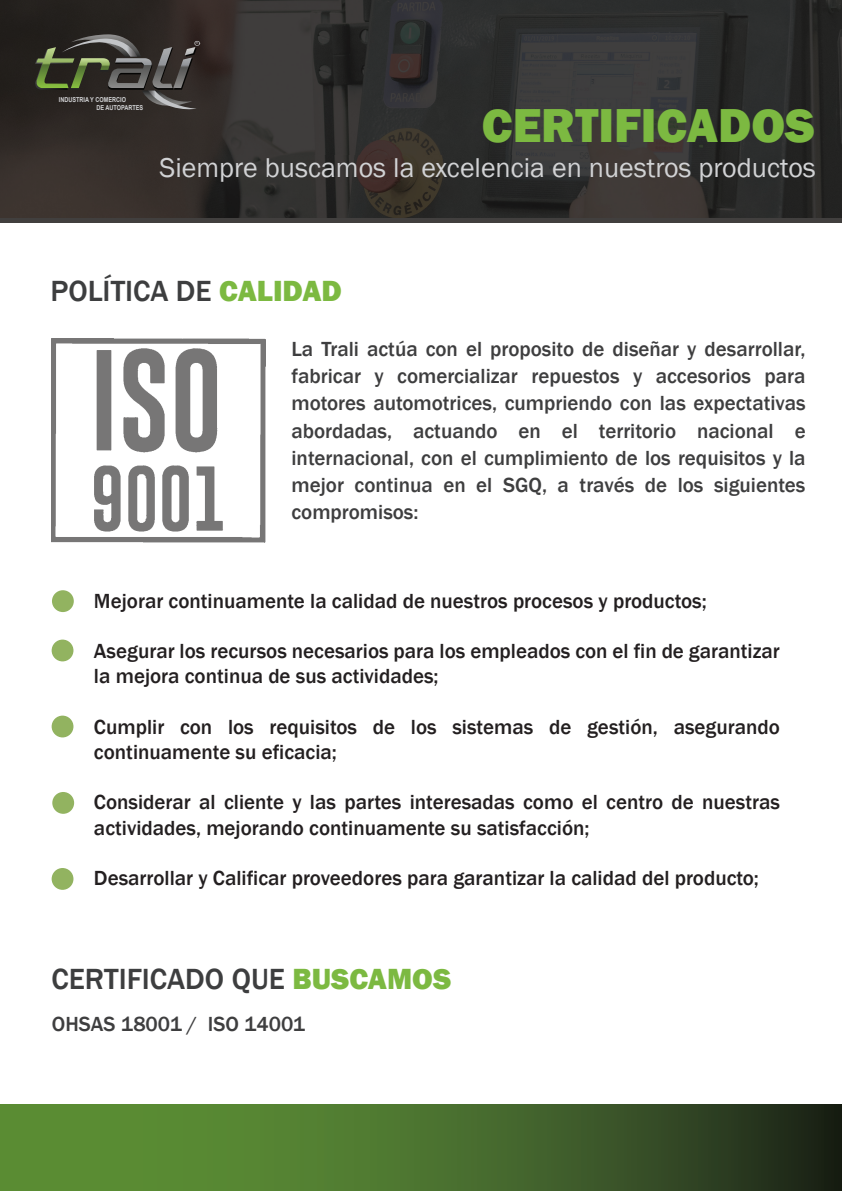
<style>
.page{position:relative;width:842px;height:1191px;background:#fff}
.page>*{position:absolute;margin:0;border:0;box-sizing:border-box;transform-origin:0 0}
.t1{font:800 49px "Franklin Gothic";color:#7cb941}
.t2{font:500 30px "Franklin Gothic";color:#3d3e3f}
.t3{font:28px "Franklin Gothic";color:#d1d2d4}
.t4{font:500 21px/25.2px "Franklin Gothic";color:#231f20}
.t5{font:500 21px/27.2px "Franklin Gothic";color:#3e3e3f;text-align:justify}
.t6{font:700 6.8px/8.2px "Arial";color:#d1d2d4;scale:.82 1}
.t7{font:3.5px "Myriad Pro";color:#b3b2b3;scale:1.35 1}
.s1{font-weight:800;color:#7cb941}
</style>
<div class="page">
<hr style="left:0;top:218px;width:842px;height:4px;background:#413f3e">
<img style="left:0;top:0;width:842px;height:218px">
<svg style="left:34px;top:30px;width:166px;height:84px;background:#3f3d35"></svg>
<svg style="left:0;top:1104px;width:842px;height:87px;background:#46692c"></svg>
<img style="left:51px;top:338px;width:214px;height:204px">
<div style="left:52px;top:590px;width:22px;height:22px;background:#92b360;border-radius:50%"></div>
<div style="left:52px;top:639px;width:21px;height:22px;background:#92b360;border-radius:50%"></div>
<div style="left:52px;top:715px;width:21px;height:22px;background:#92b360;border-radius:50%"></div>
<div style="left:52px;top:868px;width:21px;height:22px;background:#92b360;border-radius:50%"></div>
<div style="left:52px;top:792px;width:22px;height:22px;background:#92b360;border-radius:50%"></div>
<p class="t7" style="left:196px;top:41px;width:3px">R</p>
<p class="t6" style="left:96px;top:95px;width:59px;text-indent:-38px">INDUSTRIA Y COMERCIO<br>DE AUTOPARTES</p>
<h1 class="t1" style="left:482px;top:94px;width:335px">CERTIFICADOS</h1>
<h3 class="t3" style="left:160px;top:150px;width:658px">Siempre buscamos la excelencia en nuestros productos</h3>
<h2 class="t2" style="left:50px;top:272px;width:293px">POLÍTICA DE <span class="s1">CALIDAD</span></h2>
<p class="t5" style="left:291px;top:336px;width:516px">La Trali actúa con el proposito de diseñar y desarrollar, fabricar y comercializar repuestos y accesorios para motores automotrices, cumpriendo con las expectativas abordadas, actuando en el territorio nacional e internacional, con el cumplimiento de los requisitos y la mejor continua en el SGQ, a través de los siguientes compromisos:</p>
<p class="t4" style="left:94px;top:588px;width:614px">Mejorar continuamente la calidad de nuestros procesos y productos;</p>
<p class="t4" style="left:94px;top:638px;width:687px">Asegurar los recursos necesarios para los empleados con el fin de garantizar la mejora continua de sus actividades;</p>
<p class="t4" style="left:94px;top:714px;width:687px">Cumplir con los requisitos de los sistemas de gestión, asegurando continuamente su eficacia;</p>
<p class="t4" style="left:94px;top:790px;width:688px">Considerar al cliente y las partes interesadas como el centro de nuestras actividades, mejorando continuamente su satisfacción;</p>
<p class="t4" style="left:94px;top:865px;width:666px">Desarrollar y Calificar proveedores para garantizar la calidad del producto;</p>
<h2 class="t2" style="left:51px;top:960px;width:401px">CERTIFICADO QUE <span class="s1">BUSCAMOS</span></h2>
<p class="t5" style="left:52px;top:1011px;width:255px">OHSAS 18001 / ISO 14001</p>
</div>
